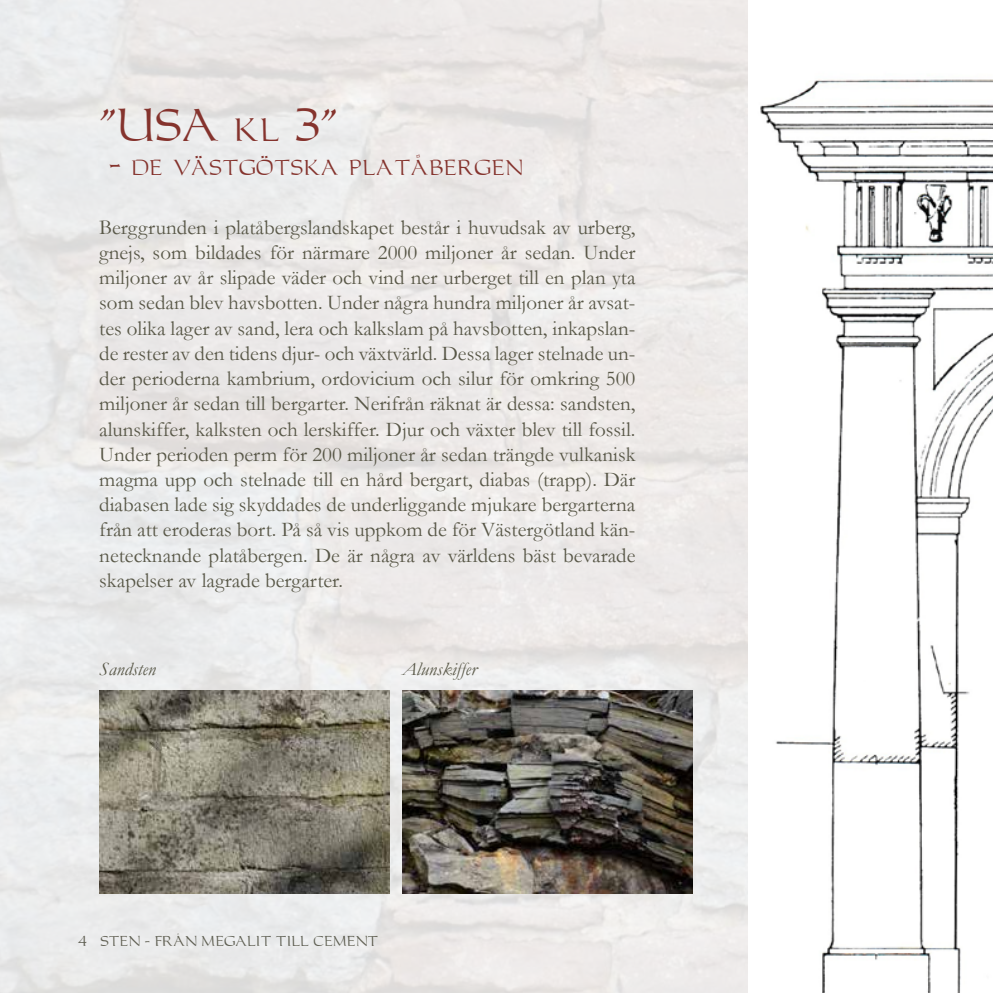
<style>
.page{position:relative;width:993px;height:993px;background:#fff}
.page>*{position:absolute;margin:0;border:0;box-sizing:border-box;transform-origin:0 0}
.t1{font:42px "Capitalis Quadrat";color:#85332d}
.t2{font:28px "Capitalis Quadrat";color:#85332d}
.t3{font:21px/25.2px "Garamond";color:#585747;text-align:justify}
.t4{font:italic 18.9px "Garamond";color:#585747}
.t5{font:13.12px "Capitalis Quadrat";color:#585747}
</style>
<div class="page">
<img style="left:0;top:0;width:747px;height:992px">
<img style="left:760px;top:79px;width:232px;height:913px">
<img style="left:99px;top:690px;width:290px;height:203px">
<img style="left:402px;top:690px;width:290px;height:203px">
<h1 class="t1" style="left:99px;top:100px;width:240px">”USA kl 3”</h1>
<h2 class="t2" style="left:109px;top:147px;width:416px">– de västgötska platåbergen</h2>
<p class="t3" style="left:99px;top:214px;width:537px">Berggrunden i platåbergslandskapet består i huvudsak av urberg, gnejs, som bildades för närmare 2000 miljoner år sedan. Under miljoner av år slipade väder och vind ner urberget till en plan yta som sedan blev havsbotten. Under några hundra miljoner år avsat&shy;tes olika lager av sand, lera och kalkslam på havsbotten, inkapslan&shy;de rester av den tidens djur- och växtvärld. Dessa lager stelnade un&shy;der perioderna kambrium, ordovicium och silur för omkring 500 miljoner år sedan till bergarter. Nerifrån räknat är dessa: sandsten, alunskiffer, kalksten och lerskiffer. Djur och växter blev till fossil.<br>Under perioden perm för 200 miljoner år sedan trängde vulkanisk magma upp och stelnade till en hård bergart, diabas (trapp). Där diabasen lade sig skyddades de underliggande mjukare bergarterna från att eroderas bort. På så vis uppkom de för Västergötland kän&shy;netecknande platåbergen. De är några av världens bäst bevarade skapelser av lagrade bergarter.</p>
<p class="t4" style="left:99px;top:656px;width:58px">Sandsten</p>
<p class="t4" style="left:402px;top:656px;width:76px">Alunskiffer</p>
<p class="t5" style="left:78px;top:932px;width:302px">4 STEN - FRÅN MEGALIT TILL CEMENT</p>
</div>
